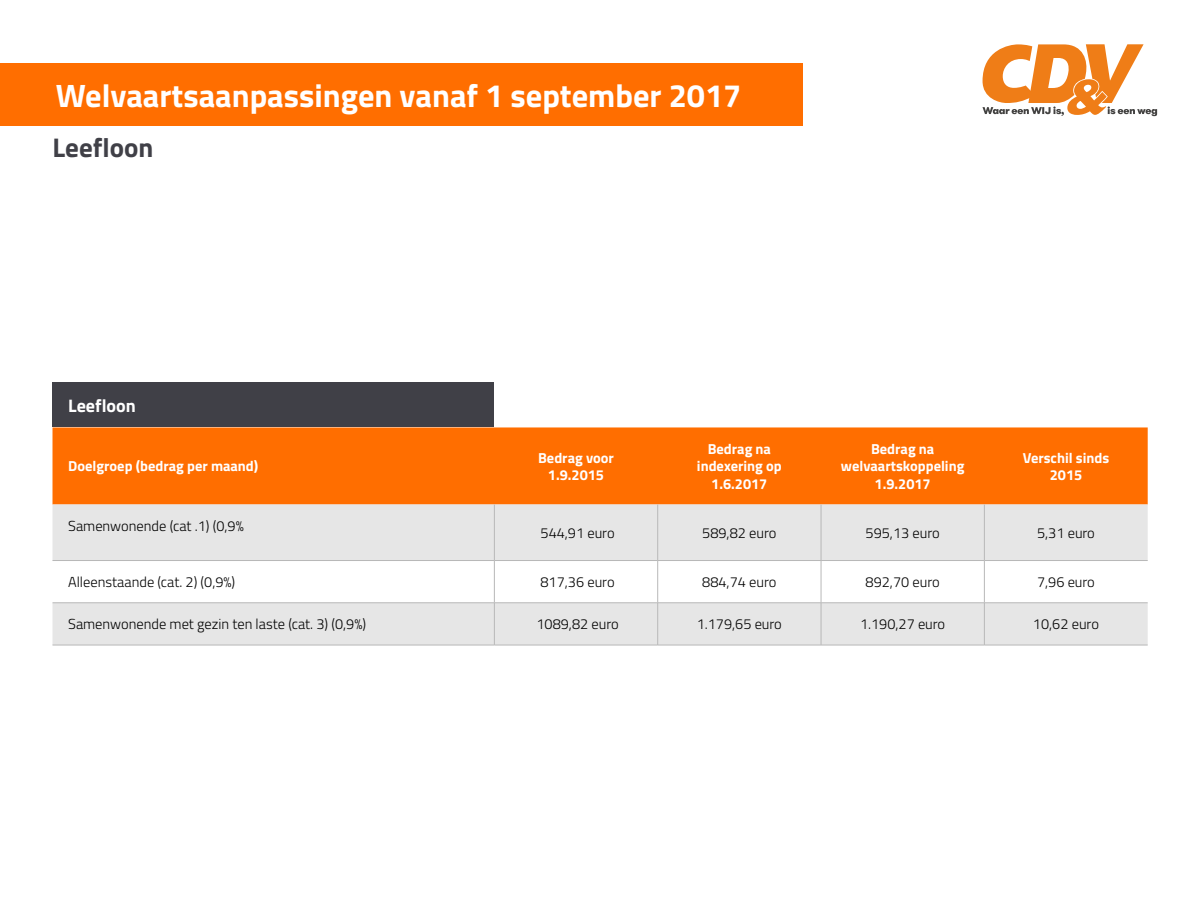
<style>
.page{position:relative;width:1200px;height:900px;background:#fff}
.page>*{position:absolute;margin:0;border:0;box-sizing:border-box;transform-origin:0 0}
.t1{font:700 32.4px "Titillium";color:#fff}
.t2{font:700 27px "Titillium";color:#404047}
.t3{font:700 18.15px "Titillium";color:#fff}
.t4{font:300 14.55px "Titillium";color:#000}
.t5{font:700 14.55px/17.4px "Titillium";color:#fff;text-align:center}
</style>
<div class="page">
<div style="left:0;top:63px;width:802px;height:63px;background:#ff6e00"></div>
<svg style="left:982px;top:44px;width:175px;height:72px"></svg>
<div style="left:52px;top:382px;width:442px;height:45px;background:#404047"></div>
<div style="left:52px;top:427px;width:1096px;height:78px;background:#ff6e00"></div>
<svg style="left:52px;top:505px;width:1096px;height:140px;fill:#e6e6e6"></svg>
<hr style="left:494px;top:505px;width:1px;height:55px;background:#b8b8b8">
<hr style="left:657px;top:505px;width:1px;height:55px;background:#b8b8b8">
<hr style="left:821px;top:505px;width:1px;height:55px;background:#b8b8b8">
<hr style="left:984px;top:505px;width:1px;height:55px;background:#b8b8b8">
<hr style="left:52px;top:560px;width:442px;height:1px;background:#b8b8b8">
<hr style="left:494px;top:560px;width:164px;height:1px;background:#b8b8b8">
<hr style="left:494px;top:561px;width:1px;height:42px;background:#b8b8b8">
<hr style="left:658px;top:560px;width:163px;height:1px;background:#b8b8b8">
<hr style="left:657px;top:561px;width:1px;height:42px;background:#b8b8b8">
<hr style="left:821px;top:560px;width:163px;height:1px;background:#b8b8b8">
<hr style="left:821px;top:561px;width:1px;height:42px;background:#b8b8b8">
<hr style="left:984px;top:560px;width:164px;height:1px;background:#b8b8b8">
<hr style="left:984px;top:561px;width:1px;height:42px;background:#b8b8b8">
<hr style="left:52px;top:603px;width:442px;height:1px;background:#b8b8b8">
<hr style="left:494px;top:603px;width:164px;height:1px;background:#b8b8b8">
<hr style="left:494px;top:603px;width:1px;height:42px;background:#b8b8b8">
<hr style="left:658px;top:603px;width:163px;height:1px;background:#b8b8b8">
<hr style="left:657px;top:603px;width:1px;height:42px;background:#b8b8b8">
<hr style="left:821px;top:603px;width:163px;height:1px;background:#b8b8b8">
<hr style="left:821px;top:603px;width:1px;height:42px;background:#b8b8b8">
<hr style="left:984px;top:603px;width:164px;height:1px;background:#b8b8b8">
<hr style="left:984px;top:603px;width:1px;height:42px;background:#b8b8b8">
<hr style="left:52px;top:645px;width:442px;height:1px;background:#b8b8b8">
<hr style="left:494px;top:645px;width:164px;height:1px;background:#b8b8b8">
<hr style="left:658px;top:645px;width:163px;height:1px;background:#b8b8b8">
<hr style="left:821px;top:645px;width:163px;height:1px;background:#b8b8b8">
<hr style="left:984px;top:645px;width:164px;height:1px;background:#b8b8b8">
<h1 class="t1" style="left:56px;top:71px;width:687px">Welvaartsaanpassingen vanaf 1 september 2017</h1>
<h2 class="t2" style="left:52px;top:127px;width:102px">Leefloon</h2>
<p class="t3" style="left:68px;top:392px;width:69px">Leefloon</p>
<p class="t5" style="left:68px;top:457px;width:192px">Doelgroep (bedrag per maand)</p>
<p class="t5" style="left:538px;top:448px;width:77px">Bedrag voor<br>1.9.2015</p>
<p class="t5" style="left:697px;top:440px;width:86px">Bedrag na indexering op<br>1.6.2017</p>
<p class="t5" style="left:841px;top:440px;width:125px">Bedrag na welvaartskoppeling<br>1.9.2017</p>
<p class="t5" style="left:1023px;top:448px;width:88px">Verschil sinds<br>2015</p>
<p class="t4" style="left:68px;top:515px;width:177px">Samenwonende (cat .1) (0,9%</p>
<p class="t4" style="left:541px;top:522px;width:76px">544,91 euro</p>
<p class="t4" style="left:702px;top:522px;width:76px">589,82 euro</p>
<p class="t4" style="left:866px;top:522px;width:76px">595,13 euro</p>
<p class="t4" style="left:1037px;top:522px;width:59px">5,31 euro</p>
<p class="t4" style="left:68px;top:571px;width:169px">Alleenstaande (cat. 2) (0,9%)</p>
<p class="t4" style="left:541px;top:571px;width:76px">817,36 euro</p>
<p class="t4" style="left:702px;top:571px;width:76px">884,74 euro</p>
<p class="t4" style="left:866px;top:571px;width:76px">892,70 euro</p>
<p class="t4" style="left:1037px;top:571px;width:59px">7,96 euro</p>
<p class="t4" style="left:68px;top:614px;width:299px">Samenwonende met gezin ten laste (cat. 3) (0,9%)</p>
<p class="t4" style="left:536px;top:614px;width:84px">1089,82 euro</p>
<p class="t4" style="left:697px;top:614px;width:87px">1.179,65 euro</p>
<p class="t4" style="left:860px;top:614px;width:87px">1.190,27 euro</p>
<p class="t4" style="left:1033px;top:614px;width:68px">10,62 euro</p>
</div>
